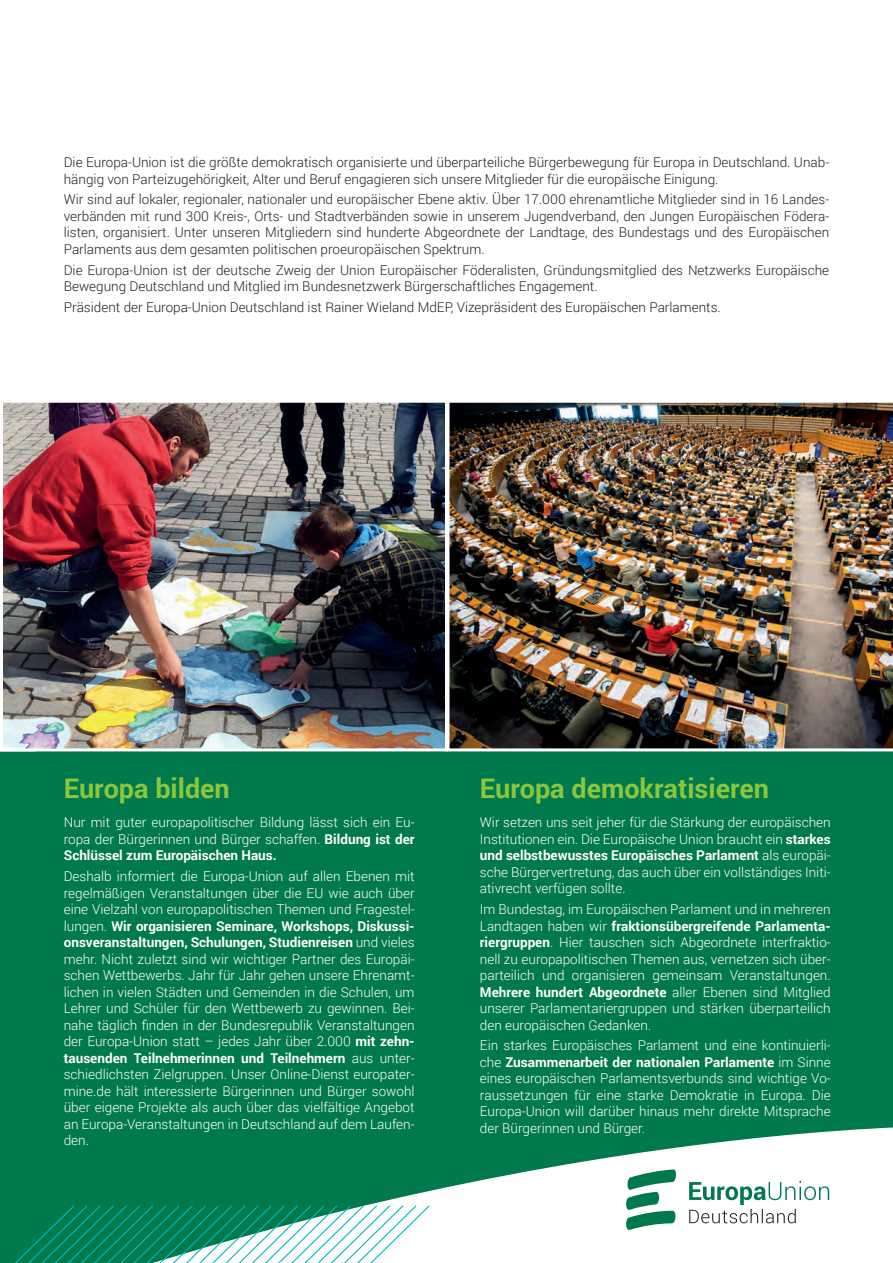
<style>
.page{position:relative;width:893px;height:1263px;background:#fff}
.page>*{position:absolute;margin:0;border:0;box-sizing:border-box;transform-origin:0 0}
.t1{font:700 27px "Roboto";color:#8bc63e}
.t2{font:300 13.5px/16.5px "Roboto";color:#fff;text-align:justify}
.t3{font:300 13.5px/16.5px "Roboto";color:#231f20}
.s1{font-weight:700}
</style>
<div class="page">
<div style="left:0;top:720px;width:893px;height:543px;background:#00794c"></div>
<img style="left:448px;top:402px;width:445px;height:349px">
<svg style="left:372px;top:1127px;width:521px;height:136px;fill:#fff"></svg>
<svg style="left:626px;top:1169px;width:51px;height:61px"></svg>
<svg style="left:689px;top:1181px;width:140px;height:42px;background:#cee0d9"></svg>
<img style="left:4px;top:404px;width:440px;height:343px">
<div style="left:0;top:400px;width:448px;height:351px;border:3px solid #fff"></div>
<svg style="left:15px;top:1204px;width:416px;height:59px"></svg>
<p class="t3" style="left:64px;top:154px;width:767px">Die Europa-Union ist die größte demokratisch organisierte und überparteiliche Bürgerbewegung für Europa in Deutschland. Unab&shy;hängig von Parteizugehörigkeit, Alter und Beruf engagieren sich unsere Mitglieder für die europäische Einigung.</p>
<p class="t3" style="left:64px;top:191px;width:767px;text-align:justify">Wir sind auf lokaler, regionaler, nationaler und europäischer Ebene aktiv. Über 17.000 ehrenamtliche Mitglieder sind in 16 Landes&shy;verbänden mit rund 300 Kreis-, Orts- und Stadtverbänden sowie in unserem Jugendverband, den Jungen Europäischen Födera&shy;listen, organisiert. Unter unseren Mitgliedern sind hunderte Abgeordnete der Landtage, des Bundestags und des Europäischen Parlaments aus dem gesamten politischen proeuropäischen Spektrum.</p>
<p class="t3" style="left:64px;top:261px;width:767px">Die Europa-Union ist der deutsche Zweig der Union Europäischer Föderalisten, Gründungsmitglied des Netzwerks Europäische<br>Bewegung Deutschland und Mitglied im Bundesnetzwerk Bürgerschaftliches Engagement.</p>
<p class="t3" style="left:64px;top:298px;width:659px">Präsident der Europa-Union Deutschland ist Rainer Wieland MdEP, Vizepräsident des Europäischen Parlaments.</p>
<h1 class="t1" style="left:64px;top:769px;width:167px">Europa bilden</h1>
<p class="t2" style="left:64px;top:814px;width:352px">Nur mit guter europapolitischer Bildung lässt sich ein Eu&shy;ropa der Bürgerinnen und Bürger schaffen. <span class="s1">Bildung ist der Schlüssel zum Europäischen Haus.</span></p>
<p class="t2" style="left:64px;top:867px;width:352px">Deshalb informiert die Europa-Union auf allen Ebenen mit regelmäßigen Veranstaltungen über die EU wie auch über eine Vielzahl von europapolitischen Themen und Fragestel&shy;lungen. <span class="s1">Wir organisieren Seminare, Workshops, Diskussi&shy;onsveranstaltungen, Schulungen, Studienreisen</span> und vieles mehr. Nicht zuletzt sind wir wichtiger Partner des Europäi&shy;schen Wettbewerbs. Jahr für Jahr gehen unsere Ehrenamt&shy;lichen in vielen Städten und Gemeinden in die Schulen, um Lehrer und Schüler für den Wettbewerb zu gewinnen. Bei&shy;nahe täglich finden in der Bundesrepublik Veranstaltungen der Europa-Union statt – jedes Jahr über 2.000 <span class="s1">mit zehn&shy;tausenden Teilnehmerinnen und Teilnehmern</span> aus unter&shy;schiedlichsten Zielgruppen. Unser Online-Dienst europater&shy;mine.de hält interessierte Bürgerinnen und Bürger sowohl über eigene Projekte als auch über das vielfältige Angebot an Europa-Veranstaltungen in Deutschland auf dem Laufen&shy;den.</p>
<h1 class="t1" style="left:480px;top:769px;width:291px">Europa demokratisieren</h1>
<p class="t2" style="left:480px;top:814px;width:352px">Wir setzen uns seit jeher für die Stärkung der europäischen Institutionen ein. Die Europäische Union braucht ein <span class="s1">starkes und selbstbewusstes Europäisches Parlament</span> als europäi&shy;sche Bürgervertretung, das auch über ein vollständiges Initi&shy;ativrecht verfügen sollte.</p>
<p class="t2" style="left:480px;top:900px;width:352px">Im Bundestag, im Europäischen Parlament und in mehreren Landtagen haben wir <span class="s1">fraktionsübergreifende Parlamenta&shy;riergruppen</span>. Hier tauschen sich Abgeordnete interfraktio&shy;nell zu europapolitischen Themen aus, vernetzen sich über&shy;parteilich und organisieren gemeinsam Veranstaltungen.<br><span class="s1">Mehrere hundert Abgeordnete</span> aller Ebenen sind Mitglied unserer Parlamentariergruppen und stärken überparteilich den europäischen Gedanken.</p>
<p class="t2" style="left:480px;top:1037px;width:352px">Ein starkes Europäisches Parlament und eine kontinuierli&shy;che <span class="s1">Zusammenarbeit der nationalen Parlamente</span> im Sinne eines europäischen Parlamentsverbunds sind wichtige Vo&shy;raussetzungen für eine starke Demokratie in Europa. Die Europa-Union will darüber hinaus mehr direkte Mitsprache der Bürgerinnen und Bürger.</p>
</div>
